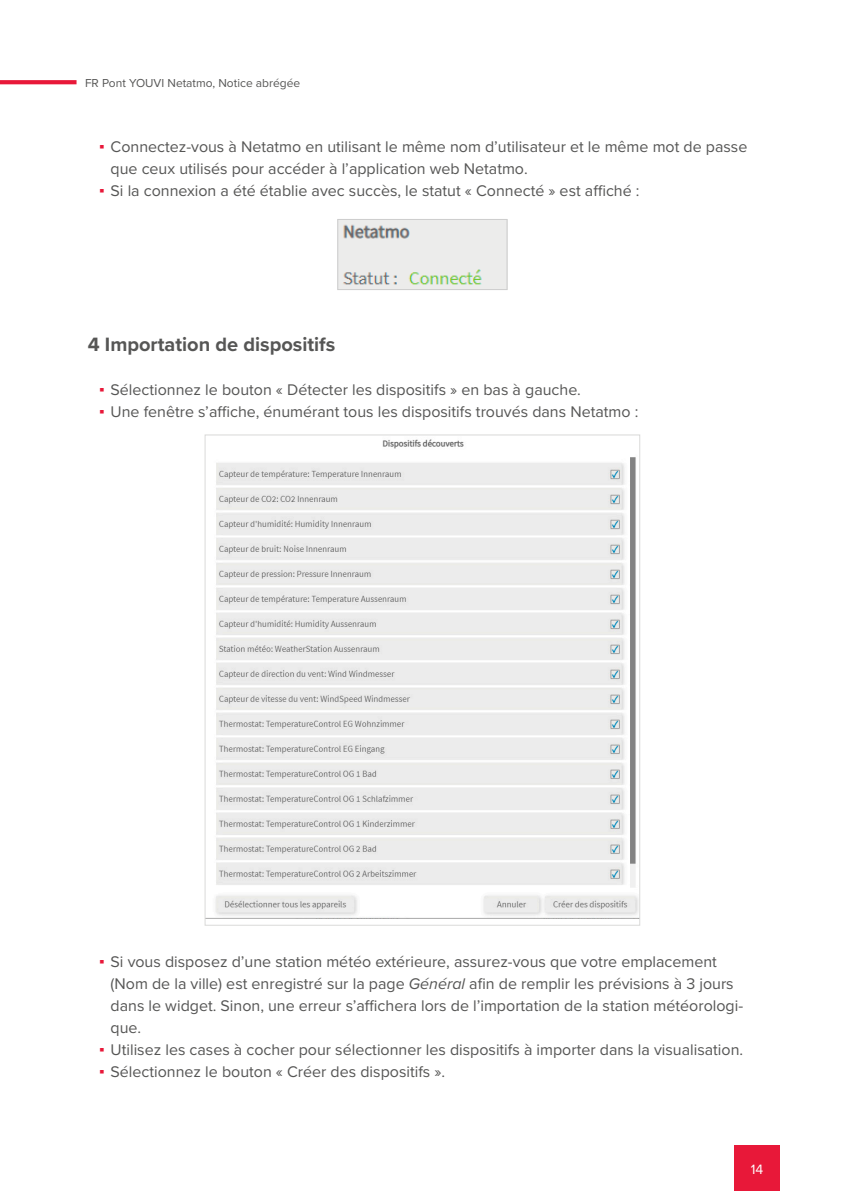
<style>
.page{position:relative;width:842px;height:1191px;background:#fff}
.page>*{position:absolute;margin:0;border:0;box-sizing:border-box;transform-origin:0 0}
.Überschrift_Ebene_1{font:700 20px "Proxima Nova";color:#565655}
.t1{font:16px/22px "Proxima Nova";color:#565655}
.t2{font:14px "Proxima Nova";color:#fff}
.t3{font:12px "Proxima Nova";color:#565655}
.s1{font-family:"Verdana";color:#e81839}
.s2{font-style:italic}
</style>
<div class="page">
<div style="left:734px;top:1145px;width:46px;height:46px;background:#e81839"></div>
<svg style="left:0;top:80px;width:77px;height:4px"></svg>
<img style="left:340px;top:221px;width:165px;height:67px">
<div style="left:338px;top:219px;width:169px;height:71px;border:1px solid #cdcdcd"></div>
<img style="left:215px;top:439px;width:423px;height:479px">
<p class="t3" style="left:85px;top:74px;width:217px">FR Pont YOUVI Netatmo, Notice abrégée</p>
<p class="t1" style="left:111px;top:135px;width:638px;text-indent:-11px"><span class="s1">▪</span> Connectez-vous à Netatmo en utilisant le même nom d’utilisateur et le même mot de passe que ceux utilisés pour accéder à l’application web Netatmo.</p>
<p class="t1" style="left:99px;top:179px;width:542px"><span class="s1">▪</span> Si la connexion a été établie avec succès, le statut « Connecté » est affiché :</p>
<p class="Überschrift_Ebene_1" style="left:88px;top:329px;width:249px">4 Importation de dispositifs</p>
<p class="t1" style="left:99px;top:377px;width:483px"><span class="s1">▪</span> Sélectionnez le bouton « Détecter les dispositifs » en bas à gauche.</p>
<p class="t1" style="left:99px;top:399px;width:541px"><span class="s1">▪</span> Une fenêtre s’affiche, énumérant tous les dispositifs trouvés dans Netatmo :</p>
<p class="t1" style="left:111px;top:949px;width:634px;text-indent:-11px"><span class="s1">▪</span> Si vous disposez d’une station météo extérieure, assurez-vous que votre emplacement (Nom de la ville) est enregistré sur la page <span class="s2">Général</span> afin de remplir les prévisions à 3 jours dans le widget. Sinon, une erreur s’affichera lors de l’importation de la station météorologi&shy;que.</p>
<p class="t1" style="left:99px;top:1037px;width:645px"><span class="s1">▪</span> Utilisez les cases à cocher pour sélectionner les dispositifs à importer dans la visualisation.</p>
<p class="t1" style="left:99px;top:1059px;width:347px"><span class="s1">▪</span> Sélectionnez le bouton « Créer des dispositifs ».</p>
<p class="t2" style="left:751px;top:1159px;width:14px">14</p>
</div>
